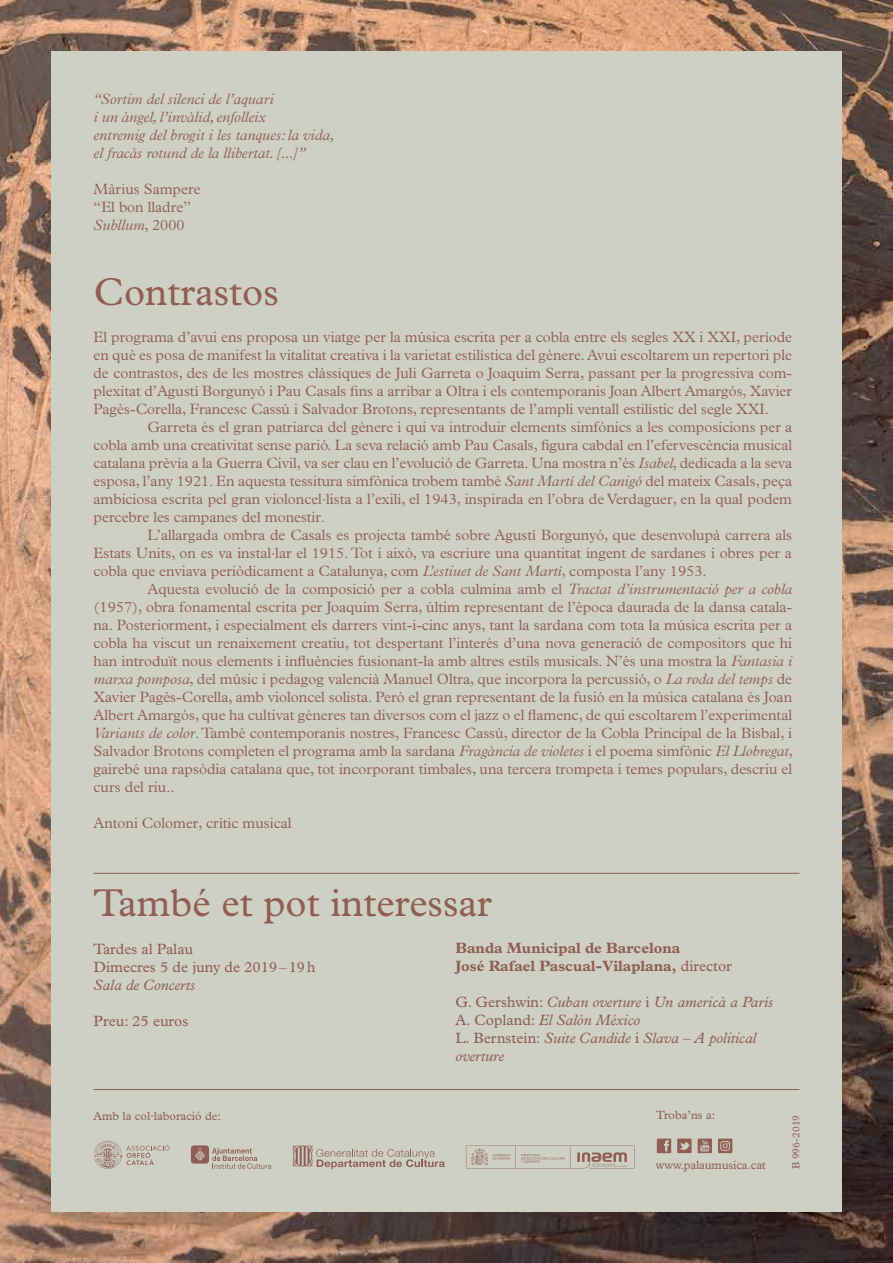
<style>
.page{position:relative;width:893px;height:1263px;background:#fff}
.page>*{position:absolute;margin:0;border:0;box-sizing:border-box;transform-origin:0 0}
.t1{font:39px "Plantin Std";color:#905e54}
.t2{font:300 15px/18px "Plantin Std";color:#905e54;text-align:justify}
.t3{font:italic 15px/18px "Plantin Std";color:#905e54}
.t4{font:italic 300 15px/18px "Plantin Std";color:#905e54}
.t5{font:700 15px/18px "Plantin Std";color:#905e54}
.t6{font:15px/18px "Plantin Std";color:#905e54}
.t7{font:12px "Plantin Std";color:#905e54}
.t8{font:10.5px "Plantin Std";color:#905e54}
.s1{font-style:italic}
.s2{font-weight:400}
.s3{font-style:normal}
</style>
<div class="page">
<img style="left:0;top:0;width:893px;height:1263px">
<div style="left:51px;top:51px;width:791px;height:1161px;background:#cdd0c2"></div>
<div style="left:191px;top:1145px;width:18px;height:18px;background:#905e54;border-radius:3px"></div>
<svg style="left:194px;top:1148px;width:11px;height:13px"></svg>
<svg style="left:293px;top:1145px;width:152px;height:24px"></svg>
<svg style="left:94px;top:1141px;width:75px;height:28px"></svg>
<svg style="left:466px;top:1145px;width:168px;height:24px"></svg>
<svg style="left:657px;top:1138px;width:14px;height:15px"></svg>
<svg style="left:718px;top:1138px;width:14px;height:15px"></svg>
<svg style="left:677px;top:1138px;width:15px;height:15px"></svg>
<svg style="left:698px;top:1138px;width:14px;height:15px"></svg>
<hr style="left:94px;top:1089px;width:705px;height:1px;background:#905e54">
<hr style="left:94px;top:873px;width:705px;height:1px;background:#905e54">
<svg style="left:212px;top:1148px;width:59px;height:21px"></svg>
<p class="t4" style="left:94px;top:90px;width:242px">“Sortim del silenci de l’aquari<br>i un àngel, l’invàlid, enfolleix<br>entremig del brogit i les tanques: la vida, el fracàs rotund de la llibertat. [...]”</p>
<p class="t2" style="left:94px;top:180px;width:109px;text-align:left">Màrius Sampere “El bon lladre”<br><span class="s1">Subllum</span>, 2000</p>
<h1 class="t1" style="left:94px;top:269px;width:187px">Contrastos</h1>
<p class="t2" style="left:94px;top:328px;width:700px">El programa d’avui ens proposa un viatge per la música escrita per a cobla entre els segles XX i XXI, període en què es posa de manifest la vitalitat creativa i la varietat estilística del gènere. Avui escoltarem un repertori ple de contrastos, des de les mostres clàssiques de Juli Garreta o Joaquim Serra, passant per la progressiva com&shy;plexitat d’Agustí Borgunyó i Pau Casals fins a arribar a Oltra i els contemporanis Joan Albert Amargós, Xavier Pagès-Corella, Francesc Cassú i Salvador Brotons, representants de l’ampli ventall estilístic del segle XXI.</p>
<p class="t2" style="left:94px;top:418px;width:700px;text-indent:54px">Garreta és el gran patriarca del gènere i qui va introduir elements simfònics a les composicions per a cobla amb una creativitat sense parió. La seva relació amb Pau Casals, figura cabdal en l’efervescència musical catalana prèvia a la Guerra Civil, va ser clau en l’evolució de Garreta. Una mostra n’és <span class="s1">Isabel</span>, dedicada a la seva esposa, l’any 1921. En aquesta tessitura simfònica trobem també <span class="s1">Sant Martí del Canigó</span> del mateix Casals, peça ambiciosa escrita pel gran violoncel·lista a l’exili, el 1943, inspirada en l’obra de Verdaguer, en la qual podem percebre les campanes del monestir.</p>
<p class="t2" style="left:94px;top:526px;width:700px;text-indent:54px">L’allargada ombra de Casals es projecta també sobre Agustí Borgunyó, que desenvolupà carrera als Estats Units, on es va instal·lar el 1915. Tot i això, va escriure una quantitat ingent de sardanes i obres per a cobla que enviava periòdicament a Catalunya, com <span class="s1">L’estiuet de Sant Martí</span>, composta l’any 1953.</p>
<p class="t2" style="left:94px;top:580px;width:701px;text-indent:54px">Aquesta evolució de la composició per a cobla culmina amb el <span class="s1">Tractat d’instrumentació per a cobla </span>(1957), obra fonamental escrita per Joaquim Serra, últim representant de l’època daurada de la dansa catala&shy;na. Posteriorment, i especialment els darrers vint-i-cinc anys, tant la sardana com tota la música escrita per a cobla ha viscut un renaixement creatiu, tot despertant l’interès d’una nova generació de compositors que hi han introduït nous elements i influències fusionant-la amb altres estils musicals. N’és una mostra la <span class="s1">Fantasia i marxa pomposa</span>, del músic i pedagog valencià Manuel Oltra, que incorpora la percussió, o <span class="s1">La roda del temps</span> de Xavier Pagès-Corella, amb violoncel solista. Però el gran representant de la fusió en la música catalana és Joan Albert Amargós, que ha cultivat gèneres tan diversos com el jazz o el flamenc, de qui escoltarem l’experimental <span class="s1">Variants de color</span>. També contemporanis nostres, Francesc Cassú, director de la Cobla Principal de la Bisbal, i Salvador Brotons completen el programa amb la sardana <span class="s1">Fragància de violetes</span> i el poema simfònic <span class="s1">El Llobregat</span>, gairebé una rapsòdia catalana que, tot incorporant timbales, una tercera trompeta i temes populars, descriu el curs del riu..</p>
<p class="t2" style="left:94px;top:814px;width:199px">Antoni Colomer, crític musical</p>
<h1 class="t1" style="left:94px;top:881px;width:400px">També et pot interessar</h1>
<p class="t6" style="left:94px;top:940px;width:223px">Tardes al Palau<br>Dimecres 5 de juny de 2019–19h</p>
<p class="t3" style="left:94px;top:976px;width:103px">Sala de Concerts</p>
<p class="t6" style="left:94px;top:1012px;width:96px">Preu: 25 euros</p>
<p class="t5" style="left:455px;top:939px;width:278px">Banda Municipal de Barcelona<br>José Rafael Pascual-Vilaplana, <span class="s2">director</span></p>
<p class="t3" style="left:455px;top:993px;width:319px"><span class="s3">G. Gershwin:</span> Cuban overture <span class="s3">i</span> Un americà a París <span class="s3">A. Copland:</span> El Salón México<br><span class="s3">L. Bernstein:</span> Suite Candide <span class="s3">i</span> Slava – A political overture</p>
<p class="t7" style="left:94px;top:1108px;width:129px">Amb la col·laboració de:</p>
<p class="t7" style="left:656px;top:1108px;width:61px">Troba’ns a:</p>
<p class="t7" style="left:656px;top:1158px;width:112px">www.palaumusica.cat</p>
<p class="t8" style="left:790px;top:1169px;width:56px;rotate:-90deg">B 996-2019</p>
</div>
